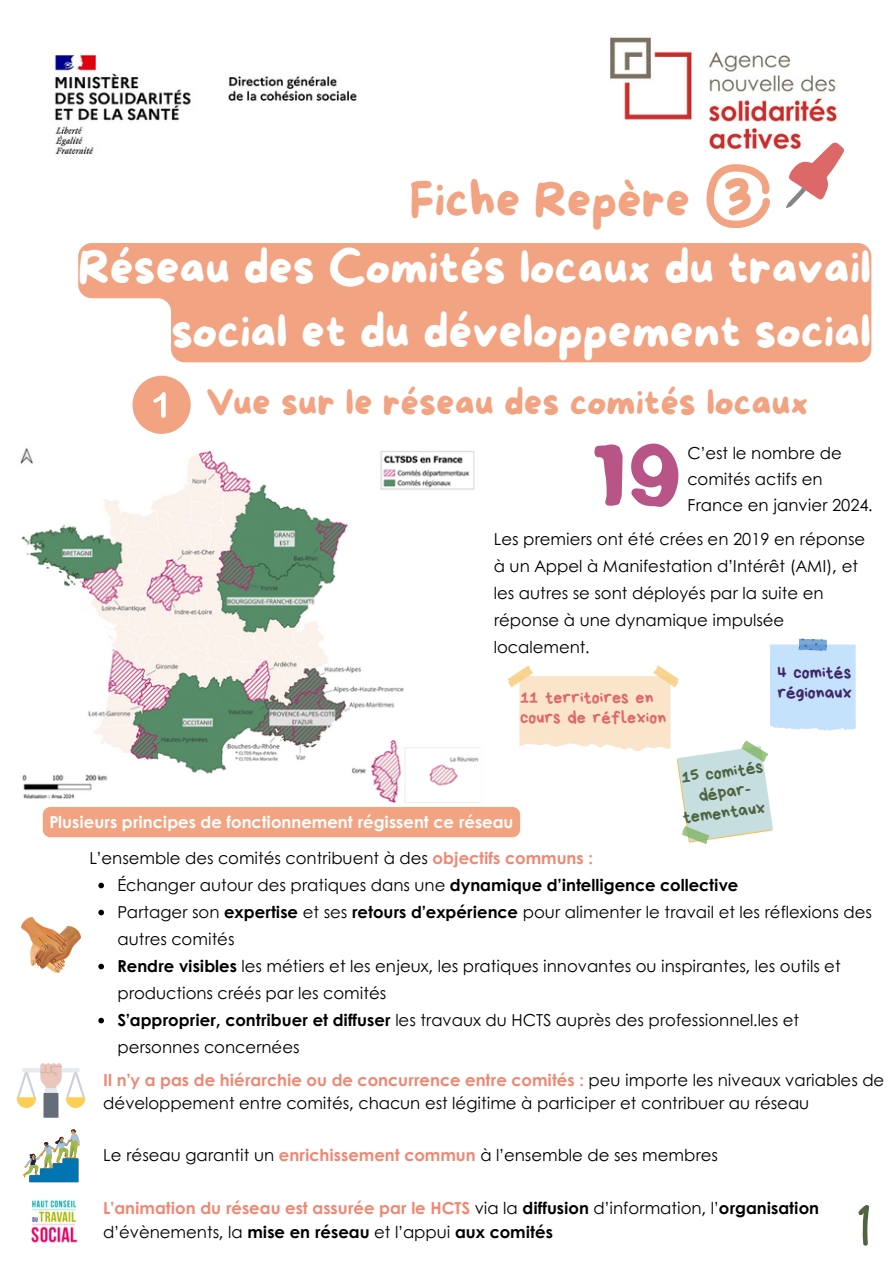
<style>
.page{position:relative;width:894px;height:1264px;background:#fff}
.page>*{position:absolute;margin:0;border:0;box-sizing:border-box;transform-origin:0 0}
.t1{font:48px "More Sugar";color:#f1a382}
.t2{font:46.5px/64.2px "More Sugar";color:#fff;text-align:right}
.t3{font:36px "More Sugar";color:#f1a382}
.t4{font:18px/20.2px "Bryndan Write";color:#dd6868}
.t5{font:18px/20.2px "Bryndan Write";color:#4f6441;text-align:center}
.t6{font:18px/20.2px "Bryndan Write";color:#412766}
.t7{font:16.5px/27px "Century Gothic";color:#000}
.t8{font:700 16.5px "Century Gothic";color:#ef8772}
.t9{font:700 16.5px "Century Gothic";color:#fff}
.s1{font-weight:700;color:#ef8772}
.s2{font-weight:700}
.s3{font-weight:400;color:#000}
.s4{color:#000}
</style>
<div class="page">
<img style="left:610px;top:37px;width:227px;height:113px">
<img style="left:54px;top:53px;width:303px;height:101px">
<div style="left:132px;top:376px;width:59px;height:58px;background:#f1a382;border-radius:50%"></div>
<svg style="left:153px;top:392px;width:13px;height:26px"></svg>
<svg style="left:858px;top:1205px;width:12px;height:41px"></svg>
<svg style="left:783px;top:141px;width:61px;height:67px"></svg>
<svg style="left:706px;top:164px;width:64px;height:64px"></svg>
<img style="left:20px;top:448px;width:461px;height:355px">
<svg style="left:594px;top:444px;width:28px;height:62px"></svg>
<svg style="left:631px;top:443px;width:47px;height:64px"></svg>
<svg style="left:508px;top:638px;width:347px;height:205px"></svg>
<img style="left:21px;top:917px;width:60px;height:55px">
<svg style="left:17px;top:1063px;width:68px;height:54px"></svg>
<svg style="left:23px;top:1129px;width:56px;height:53px"></svg>
<img style="left:31px;top:1200px;width:47px;height:43px">
<div style="left:78px;top:243px;width:793px;height:119px;background:#f1a382"></div>
<div style="left:43px;top:807px;width:477px;height:30px;background:#f1a382;border-radius:8px"></div>
<svg style="left:98px;top:882px;width:6px;height:6px"></svg>
<svg style="left:98px;top:909px;width:6px;height:6px"></svg>
<svg style="left:98px;top:963px;width:6px;height:6px"></svg>
<svg style="left:98px;top:1017px;width:6px;height:6px"></svg>
<h1 class="t1" style="left:409px;top:174px;width:282px">Fiche Repère</h1>
<h1 class="t2" style="left:78px;top:237px;width:794px">Réseau des Comités locaux du travail social et du développement social</h1>
<p class="t3" style="left:206px;top:382px;width:603px">Vue sur le réseau des comités locaux</p>
<h2 class="t7" style="left:687px;top:439px;width:187px;line-height:25.8px">C’est le nombre de comités actifs en<br>France en janvier 2024.</h2>
<p class="t7" style="left:493px;top:525px;width:373px">Les premiers ont été crées en 2019 en réponse à un Appel à Manifestation d’Intérêt (AMI), et les autres se sont déployés par la suite en réponse à une dynamique impulsée localement.</p>
<p class="t6" style="left:777px;top:662px;width:76px">4 comités régionaux</p>
<p class="t4" style="left:520px;top:687px;width:147px">11 territoires en cours de réflexion</p>
<p class="t5" style="left:676px;top:767px;width:87px;rotate:-7deg">15 comités dépar&shy;tementaux</p>
<p class="t9" style="left:49px;top:809px;width:465px">Plusieurs principes de fonctionnement régissent ce réseau</p>
<p class="t7" style="left:89px;top:843px;width:505px">L’ensemble des comités contribuent à des <span class="s1">objectifs communs :</span></p>
<p class="t7" style="left:117px;top:870px;width:622px">Échanger autour des pratiques dans une <span class="s2">dynamique d’intelligence collective</span></p>
<p class="t7" style="left:117px;top:897px;width:755px">Partager son <span class="s2">expertise</span> et ses <span class="s2">retours d’expérience</span> pour alimenter le travail et les réflexions des autres comités</p>
<p class="t7" style="left:117px;top:951px;width:724px"><span class="s2">Rendre visibles</span> les métiers et les enjeux, les pratiques innovantes ou inspirantes, les outils et productions créés par les comités</p>
<p class="t7" style="left:117px;top:1005px;width:683px"><span class="s2">S’approprier, contribuer et diffuser</span> les travaux du HCTS auprès des professionnel.les et personnes concernées</p>
<p class="t7" style="left:103px;top:1067px;width:782px;line-height:23.7px"><span class="s1">Il n’y a pas de hiérarchie ou de concurrence entre comités :</span> peu importe les niveaux variables de développement entre comités, chacun est légitime à participer et contribuer au réseau</p>
<p class="t7" style="left:103px;top:1141px;width:616px">Le réseau garantit un <span class="s1">enrichissement commun</span> à l’ensemble de ses membres</p>
<p class="t8" style="left:103px;top:1194px;width:717px">L’animation du réseau est assurée par le HCTS <span class="s3">via la</span> <span class="s4">diffusion</span> <span class="s3">d’information, l’</span><span class="s4">organisation</span></p>
<p class="t7" style="left:103px;top:1217px;width:451px">d’évènements, la <span class="s2">mise en réseau</span> et l’appui <span class="s2">aux comités</span></p>
</div>
